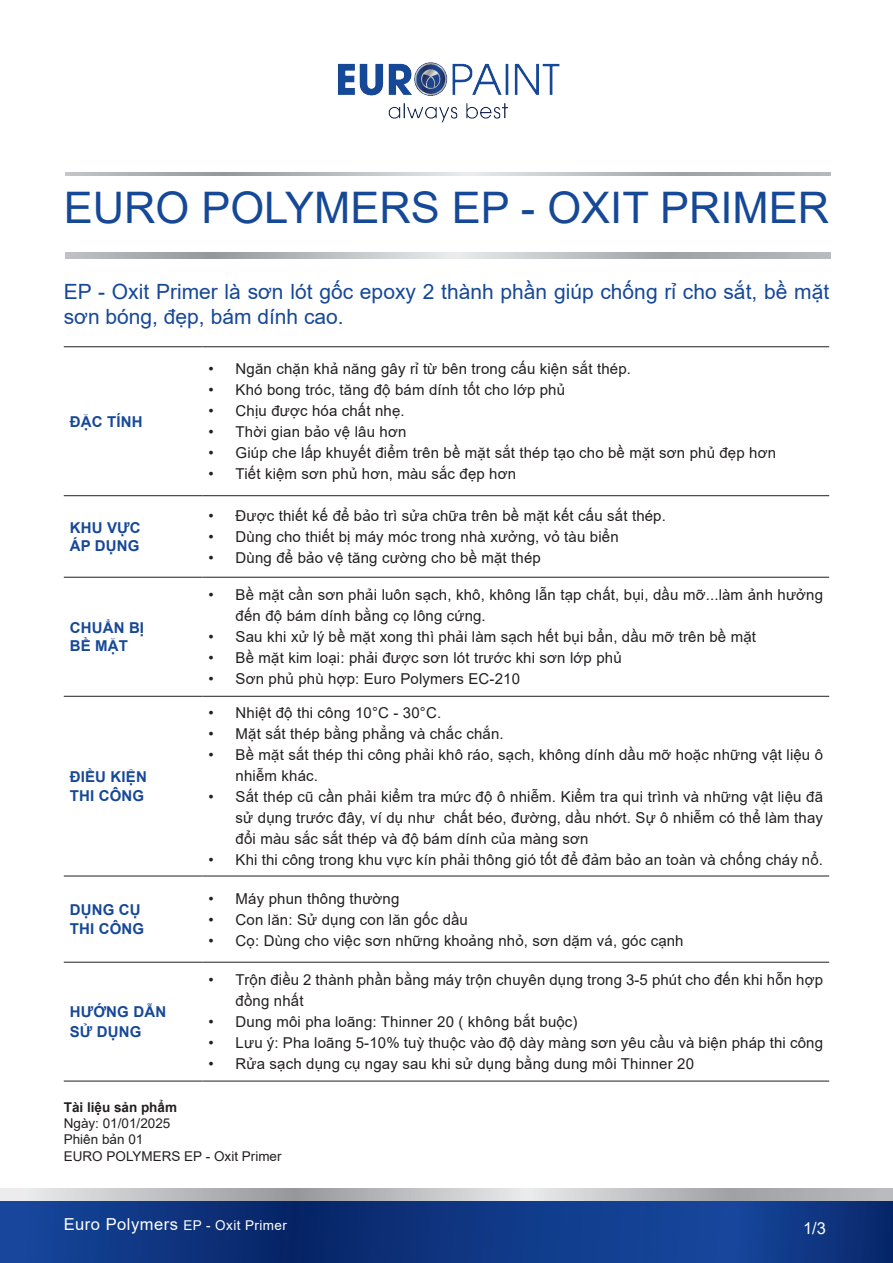
<style>
.page{position:relative;width:893px;height:1263px;background:#fff}
.page>*{position:absolute;margin:0;border:0;box-sizing:border-box;transform-origin:0 0}
.t1{font:43.5px "Arial";color:#164898}
.t2{font:21px/25.2px "Arial";color:#164898}
.t3{font:16.5px "Arial";color:#fff}
.t4{font:15px/21px "Arial";letter-spacing:.01em;color:#231f20}
.t5{font:700 15px/19.5px "Arial";letter-spacing:.01em;color:#164898}
.t6{font:13.5px/16.2px "Arial";color:#231f20}
.t7{font:13.5px "Arial";letter-spacing:.03em;color:#fff}
.t8{font:700 13.5px "Arial";color:#231f20}
.s1{font-size:16.5px}
</style>
<div class="page">
<svg style="left:0;top:1200px;width:893px;height:63px;background:#123985"></svg>
<svg style="left:0;top:1188px;width:893px;height:12px;background:#bebfc2"></svg>
<hr style="left:64px;top:346px;width:139px;height:1px;background:#231f20">
<hr style="left:203px;top:346px;width:626px;height:1px;background:#231f20">
<hr style="left:64px;top:495px;width:139px;height:1px;background:#231f20">
<hr style="left:203px;top:495px;width:626px;height:1px;background:#231f20">
<hr style="left:64px;top:577px;width:139px;height:1px;background:#231f20">
<hr style="left:203px;top:577px;width:626px;height:1px;background:#231f20">
<hr style="left:64px;top:696px;width:139px;height:1px;background:#231f20">
<hr style="left:203px;top:696px;width:626px;height:1px;background:#231f20">
<hr style="left:64px;top:876px;width:139px;height:1px;background:#231f20">
<hr style="left:203px;top:876px;width:626px;height:1px;background:#231f20">
<hr style="left:64px;top:962px;width:139px;height:1px;background:#231f20">
<hr style="left:203px;top:962px;width:626px;height:1px;background:#231f20">
<hr style="left:64px;top:1081px;width:139px;height:1px;background:#231f20">
<hr style="left:203px;top:1081px;width:626px;height:1px;background:#231f20">
<img style="left:338px;top:62px;width:222px;height:61px">
<svg style="left:65px;top:252px;width:765px;height:6px;background:#b9babd"></svg>
<svg style="left:65px;top:172px;width:765px;height:4px;background:#b9babd"></svg>
<h1 class="t1" style="left:64px;top:178px;width:767px">EURO POLYMERS EP - OXIT PRIMER</h1>
<h2 class="t2" style="left:64px;top:279px;width:767px">EP - Oxit Primer là sơn lót gốc epoxy 2 thành phần giúp chống rỉ cho sắt, bề mặt sơn bóng, đẹp, bám dính cao.</h2>
<p class="t5" style="left:70px;top:412px;width:74px">ĐẶC TÍNH</p>
<p class="t5" style="left:70px;top:519px;width:72px;line-height:18px">KHU VỰC<br>ÁP DỤNG</p>
<p class="t5" style="left:70px;top:619px;width:76px;line-height:18px">CHUẨN BỊ<br>BỀ MẶT</p>
<p class="t5" style="left:70px;top:767px;width:79px">ĐIỀU KIỆN<br>THI CÔNG</p>
<p class="t5" style="left:70px;top:900px;width:76px">DỤNG CỤ<br>THI CÔNG</p>
<p class="t5" style="left:70px;top:1002px;width:98px">HƯỚNG DẪN<br>SỬ DỤNG</p>
<p class="t4" style="left:209px;top:358px;width:424px">• Ngăn chặn khả năng gây rỉ từ bên trong cấu kiện sắt thép.</p>
<p class="t4" style="left:209px;top:379px;width:358px">• Khó bong tróc, tăng độ bám dính tốt cho lớp phủ</p>
<p class="t4" style="left:209px;top:400px;width:198px">• Chịu được hóa chất nhẹ.</p>
<p class="t4" style="left:209px;top:421px;width:199px">• Thời gian bảo vệ lâu hơn</p>
<p class="t4" style="left:209px;top:442px;width:569px">• Giúp che lấp khuyết điểm trên bề mặt sắt thép tạo cho bề mặt sơn phủ đẹp hơn</p>
<p class="t4" style="left:209px;top:463px;width:309px">• Tiết kiệm sơn phủ hơn, màu sắc đẹp hơn</p>
<p class="t4" style="left:209px;top:505px;width:459px">• Được thiết kế để bảo trì sửa chữa trên bề mặt kết cấu sắt thép.</p>
<p class="t4" style="left:209px;top:526px;width:412px">• Dùng cho thiết bị máy móc trong nhà xưởng, vỏ tàu biển</p>
<p class="t4" style="left:209px;top:547px;width:334px">• Dùng để bảo vệ tăng cường cho bề mặt thép</p>
<p class="t4" style="left:236px;top:584px;width:589px;text-indent:-27px">• Bề mặt cần sơn phải luôn sạch, khô, không lẫn tạp chất, bụi, dầu mỡ...làm ảnh hưởng đến độ bám dính bằng cọ lông cứng.</p>
<p class="t4" style="left:209px;top:626px;width:549px">• Sau khi xử lý bề mặt xong thì phải làm sạch hết bụi bẩn, dầu mỡ trên bề mặt</p>
<p class="t4" style="left:209px;top:647px;width:414px">• Bề mặt kim loại: phải được sơn lót trước khi sơn lớp phủ</p>
<p class="t4" style="left:209px;top:668px;width:313px">• Sơn phủ phù hợp: Euro Polymers EC-210</p>
<p class="t4" style="left:209px;top:702px;width:234px">• Nhiệt độ thi công 10°C - 30°C.</p>
<p class="t4" style="left:209px;top:723px;width:297px">• Mặt sắt thép bằng phẳng và chắc chắn.</p>
<p class="t4" style="left:236px;top:744px;width:589px;text-indent:-27px">• Bề mặt sắt thép thi công phải khô ráo, sạch, không dính dầu mỡ hoặc những vật liệu ô nhiễm khác.</p>
<p class="t4" style="left:236px;top:786px;width:589px;text-align:justify;text-indent:-27px">• Sắt thép cũ cần phải kiểm tra mức độ ô nhiễm. Kiểm tra qui trình và những vật liệu đã sử dụng trước đây, ví dụ như chất béo, đường, dầu nhớt. Sự ô nhiễm có thể làm thay đổi màu sắc sắt thép và độ bám dính của màng sơn</p>
<p class="t4" style="left:209px;top:849px;width:616px">• Khi thi công trong khu vực kín phải thông gió tốt để đảm bảo an toàn và chống cháy nổ.</p>
<p class="t4" style="left:209px;top:888px;width:192px">• Máy phun thông thường</p>
<p class="t4" style="left:209px;top:909px;width:261px">• Con lăn: Sử dụng con lăn gốc dầu</p>
<p class="t4" style="left:209px;top:930px;width:476px">• Cọ: Dùng cho việc sơn những khoảng nhỏ, sơn dặm vá, góc cạnh</p>
<p class="t4" style="left:236px;top:969px;width:589px;text-indent:-27px">• Trộn điều 2 thành phần bằng máy trộn chuyên dụng trong 3-5 phút cho đến khi hỗn hợp đồng nhất</p>
<p class="t4" style="left:209px;top:1011px;width:370px">• Dung môi pha loãng: Thinner 20 ( không bắt buộc)</p>
<p class="t4" style="left:209px;top:1032px;width:616px">• Lưu ý: Pha loãng 5-10% tuỳ thuộc vào độ dày màng sơn yêu cầu và biện pháp thi công</p>
<p class="t4" style="left:209px;top:1053px;width:487px">• Rửa sạch dụng cụ ngay sau khi sử dụng bằng dung môi Thinner 20</p>
<p class="t8" style="left:64px;top:1098px;width:115px">Tài liệu sản phẩm</p>
<p class="t6" style="left:64px;top:1115px;width:219px">Ngày: 01/01/2025<br>Phiên bản 01<br>EURO POLYMERS EP - Oxit Primer</p>
<p class="t7" style="left:64px;top:1216px;width:225px"><span class="s1">Euro Polymers</span> EP - Oxit Primer</p>
<p class="t3" style="left:803px;top:1216px;width:24px">1/3</p>
</div>
